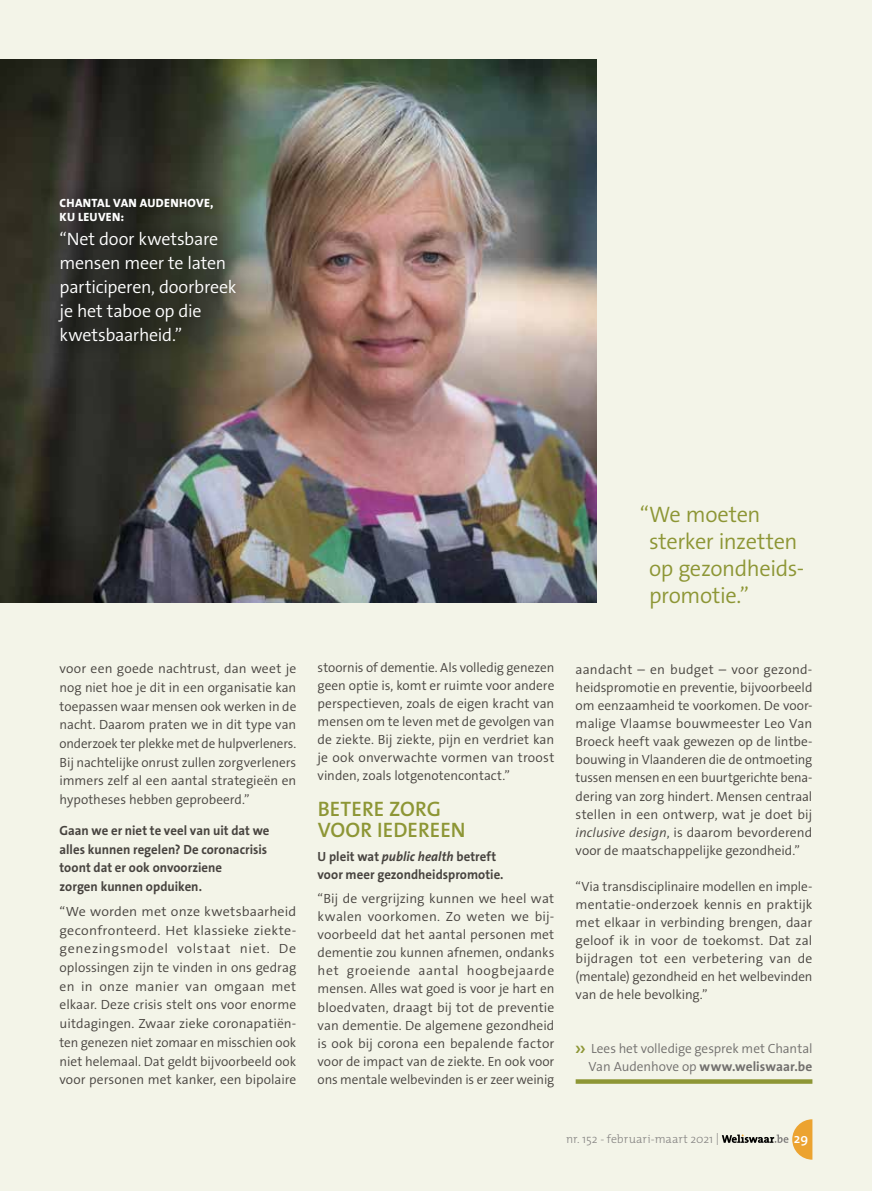
<style>
.page{position:relative;width:872px;height:1191px;background:#f3f4e8}
.page>*{position:absolute;margin:0;border:0;box-sizing:border-box;transform-origin:0 0}
.t1{font:300 22.5px/27px "The Sans B W4";letter-spacing:-.02em;color:#8d9635}
.t2{font:600 21px/21px "The Sans B W6";color:#8d9635}
.t3{font:300 18px/24px "The Sans B W4";letter-spacing:-.015em;color:#fff}
.t4{font:600 13.5px "The Mix";color:#fff}
.t5{font:300 13.35px/18px "The Sans B W4";color:#47433f;text-align:justify}
.t6{font:300 13.35px/18.8px "The Sans B W4";color:#47433f;text-align:justify;scale:1.05 1}
.t7{font:700 13.35px/18.8px "The Sans B W7";color:#47433f;scale:.96 1}
.t8{font:300 13.35px "The Sans B W4";color:#716f6d}
.t9{font:700 13.35px "The Sans B W7";letter-spacing:.005em;color:#716f6d}
.t10{font:800 12px/13.5px "The Sans B W8";letter-spacing:.03em;color:#fff}
.t11{font:300 12px "The Mix";letter-spacing:.005em;color:#868483}
.s1{font-style:italic}
.s2{font-family:"The Sans B W4";font-weight:300}
</style>
<div class="page">
<img style="left:0;top:60px;width:597px;height:542px">
<div style="left:40px;top:179px;width:216px;height:182px;background:#000;opacity:.15"></div>
<svg style="left:575px;top:1079px;width:237px;height:4px"></svg>
<svg style="left:722px;top:1119px;width:90px;height:40px"></svg>
<p class="t10" style="left:60px;top:196px;width:155px">CHANTAL VAN AUDENHOVE,<br>KU LEUVEN:</p>
<h3 class="t3" style="left:60px;top:227px;width:178px">“Net door kwetsbare mensen meer te laten participeren, doorbreek je het taboe op die kwetsbaarheid.”</h3>
<h1 class="t1" style="left:649px;top:500px;width:157px;text-indent:-9px">“We moeten sterker inzetten op gezondheids&shy;promotie.”</h1>
<p class="t5" style="left:60px;top:659px;width:238px;line-height:18.8px">voor een goede nachtrust, dan weet je nog niet hoe je dit in een organisatie kan toepassen waar mensen ook werken in de nacht. Daarom praten we in dit type van onderzoek ter plekke met de hulpverleners.<br>Bij nachtelijke onrust zullen zorgverleners immers zelf al een aantal strategieën en hypotheses hebben geprobeerd.”</p>
<p class="t7" style="left:60px;top:821px;width:220px">Gaan we er niet te veel van uit dat we alles kunnen regelen? De coronacrisis toont dat er ook onvoorziene<br>zorgen kunnen opduiken.</p>
<p class="t6" style="left:60px;top:902px;width:227px">“We worden met onze kwetsbaarheid geconfronteerd. Het klassieke ziekte&shy;genezingsmodel volstaat niet. De oplossingen zijn te vinden in ons gedrag en in onze manier van omgaan met elkaar. Deze crisis stelt ons voor enorme uitdagingen. Zwaar zieke coronapatiën&shy;ten genezen niet zomaar en misschien ook niet helemaal. Dat geldt bijvoorbeeld ook voor personen met kanker, een bipolaire</p>
<p class="t5" style="left:317px;top:659px;width:238px">stoornis of dementie. Als volledig genezen geen optie is, komt er ruimte voor andere perspectieven, zoals de eigen kracht van mensen om te leven met de gevolgen van de ziekte. Bij ziekte, pijn en verdriet kan je ook onverwachte vormen van troost vinden, zoals lotgenotencontact.”</p>
<h2 class="t2" style="left:318px;top:799px;width:149px">BETERE ZORG<br>VOOR IEDEREEN</h2>
<p class="t7" style="left:317px;top:848px;width:195px;line-height:18px">U pleit wat <span class="s1">public health</span> betreft voor meer gezondheidspromotie.</p>
<p class="t5" style="left:317px;top:890px;width:238px">“Bij de vergrijzing kunnen we heel wat kwalen voorkomen. Zo weten we bij&shy;voorbeeld dat het aantal personen met dementie zou kunnen afnemen, ondanks het groeiende aantal hoogbejaarde mensen. Alles wat goed is voor je hart en bloedvaten, draagt bij tot de preventie van dementie. De algemene gezondheid is ook bij corona een bepalende factor voor de impact van de ziekte. En ook voor ons mentale welbevinden is er zeer weinig</p>
<p class="t5" style="left:575px;top:661px;width:238px">aandacht – en budget – voor gezond&shy;heidspromotie en preventie, bijvoorbeeld om eenzaamheid te voorkomen. De voor&shy;malige Vlaamse bouwmeester Leo Van Broeck heeft vaak gewezen op de lintbe&shy;bouwing in Vlaanderen die de ontmoeting tussen mensen en een buurtgerichte bena&shy;dering van zorg hindert. Mensen centraal stellen in een ontwerp, wat je doet bij <span class="s1">inclusive design</span>, is daarom bevorderend voor de maatschappelijke gezondheid.”</p>
<p class="t5" style="left:575px;top:877px;width:238px">“Via transdisciplinaire modellen en imple&shy;mentatie-onderzoek kennis en praktijk met elkaar in verbinding brengen, daar geloof ik in voor de toekomst. Dat zal bijdragen tot een verbetering van de (mentale) gezondheid en het welbevinden van de hele bevolking.”</p>
<p class="t8" style="left:591px;top:1039px;width:223px">Lees het volledige gesprek met Chantal</p>
<p class="t9" style="left:588px;top:1057px;width:225px"><span class="s2">Van Audenhove op</span> www.weliswaar.be</p>
<p class="t11" style="left:566px;top:1129px;width:155px">nr. 152 - februari-maart 2021 |</p>
<p class="t4" style="left:794px;top:1127px;width:16px">29</p>
</div>
